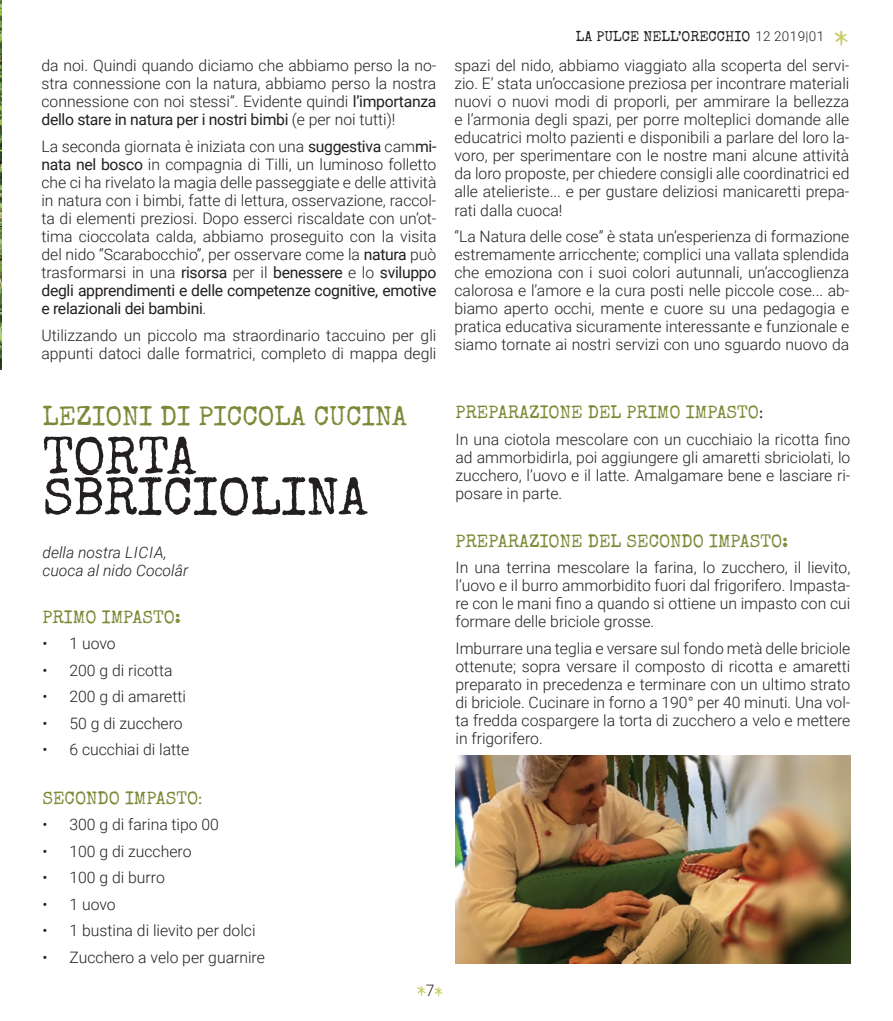
<style>
.page{position:relative;width:893px;height:1021px;background:#fff}
.page>*{position:absolute;margin:0;border:0;box-sizing:border-box;transform-origin:0 0}
.t1{font:52.5px/40.5px "Special Elite";letter-spacing:-.01em;color:#231f20}
.t2{font:37.5px "Ink Free";color:#c7ca66}
.t3{font:27px "Special Elite";color:#7a8b37}
.t4{font:25.5px "Ink Free";color:#c7ca66}
.t5{font:18px "Special Elite";color:#7a8b37}
.t6{font:300 15.75px/18px "Roboto";color:#231f20;text-align:justify}
.t7{font:italic 300 15.75px/18px "Roboto";color:#231f20}
.t8{font:14.25px "Special Elite";color:#231f20}
.s1{font-weight:400}
.s2{font-family:"Roboto";font-weight:300;font-size:13.5px}
.s3{font-family:"Minion Pro"}
.s4{font-size:24px}
.s5{font-family:"Minion Pro";color:#231f20}
</style>
<div class="page">
<img style="left:455px;top:755px;width:395px;height:208px">
<img style="left:0;top:0;width:1px;height:369px">
<p class="t6" style="left:41px;top:56px;width:396px">da noi. Quindi quando diciamo che abbiamo perso la no&shy;stra connessione con la natura, abbiamo perso la nostra connessione con noi stessi”. Evidente quindi <span class="s1">l’importanza dello stare in natura per i nostri bimbi</span> (e per noi tutti)!</p>
<p class="t6" style="left:41px;top:137px;width:396px">La seconda giornata è iniziata con una <span class="s1">suggestiva</span> cam<span class="s1">mi&shy;nata nel bosco</span> in compagnia di Tilli, un luminoso folletto che ci ha rivelato la magia delle passeggiate e delle attività in natura con i bimbi, fatte di lettura, osservazione, raccol&shy;ta di elementi preziosi. Dopo esserci riscaldate con un’ot&shy;tima cioccolata calda, abbiamo proseguito con la visita del nido “Scarabocchio”, per osservare come la <span class="s1">natura</span> può trasformarsi in una <span class="s1">risorsa</span> per il <span class="s1">benessere</span> e lo <span class="s1">sviluppo degli apprendimenti e delle competenze cognitive, emotive e relazionali dei bambini</span>.</p>
<p class="t6" style="left:41px;top:325px;width:396px">Utilizzando un piccolo ma straordinario taccuino per gli appunti datoci dalle formatrici, completo di mappa degli</p>
<p class="t8" style="left:576px;top:28px;width:250px">LA PULCE NELL’ORECCHIO <span class="s2">12 2019|01</span></p>
<h2 class="t2" style="left:835px;top:26px;width:15px">*</h2>
<p class="t6" style="left:454px;top:56px;width:396px">spazi del nido, abbiamo viaggiato alla scoperta del servi&shy;zio. E’ stata un’occasione preziosa per incontrare materiali nuovi o nuovi modi di proporli, per ammirare la bellezza e l’armonia degli spazi, per porre molteplici domande alle educatrici molto pazienti e disponibili a parlare del loro la&shy;voro, per sperimentare con le nostre mani alcune attività da loro proposte, per chiedere consigli alle coordinatrici ed alle atelieriste... e per gustare deliziosi manicaretti prepa&shy;rati dalla cuoca!</p>
<p class="t6" style="left:454px;top:227px;width:396px">“La Natura delle cose” è stata un’esperienza di formazione estremamente arricchente; complici una vallata splendida che emoziona con i suoi colori autunnali, un’accoglienza calorosa e l’amore e la cura posti nelle piccole cose... ab&shy;biamo aperto occhi, mente e cuore su una pedagogia e pratica educativa sicuramente interessante e funzionale e siamo tornate ai nostri servizi con uno sguardo nuovo da</p>
<h3 class="t3" style="left:43px;top:398px;width:366px">LEZIONI DI PICCOLA CUCINA</h3>
<h1 class="t1" style="left:43px;top:436px;width:327px">TORTA<br>SBRICIOLINA</h1>
<p class="t7" style="left:43px;top:542px;width:147px">della nostra LICIA, cuoca al nido Cocolâr</p>
<p class="t5" style="left:43px;top:605px;width:140px">PRIMO IMPASTO:</p>
<p class="t6" style="left:43px;top:634px;width:75px">• 1 uovo</p>
<p class="t6" style="left:43px;top:660px;width:131px">• 200 g di ricotta</p>
<p class="t6" style="left:43px;top:687px;width:145px">• 200 g di amaretti</p>
<p class="t6" style="left:43px;top:713px;width:142px">• 50 g di zucchero</p>
<p class="t6" style="left:43px;top:740px;width:148px">• 6 cucchiai di latte</p>
<p class="t5" style="left:43px;top:786px;width:161px">SECONDO IMPASTO<span class="s3">:</span></p>
<p class="t6" style="left:43px;top:814px;width:178px">• 300 g di farina tipo 00</p>
<p class="t6" style="left:43px;top:841px;width:150px">• 100 g di zucchero</p>
<p class="t6" style="left:43px;top:867px;width:124px">• 100 g di burro</p>
<p class="t6" style="left:43px;top:894px;width:75px">• 1 uovo</p>
<p class="t6" style="left:43px;top:920px;width:215px">• 1 bustina di lievito per dolci</p>
<p class="t6" style="left:43px;top:947px;width:224px">• Zucchero a velo per guarnire</p>
<h3 class="t4" style="left:417px;top:982px;width:27px">*<sup>7</sup><span class="s4">*</span></h3>
<p class="t5" style="left:455px;top:401px;width:309px">PREPARAZIONE DEL PRIMO IMPASTO<span class="s5">:</span></p>
<p class="t6" style="left:455px;top:429px;width:396px">In una ciotola mescolare con un cucchiaio la ricotta fino ad ammorbidirla, poi aggiungere gli amaretti sbriciolati, lo zucchero, l’uovo e il latte. Amalgamare bene e lasciare ri&shy;posare in parte.</p>
<p class="t5" style="left:455px;top:529px;width:334px">PREPARAZIONE DEL SECONDO IMPASTO:</p>
<p class="t6" style="left:455px;top:558px;width:396px">In una terrina mescolare la farina, lo zucchero, il lievito, l’uovo e il burro ammorbidito fuori dal frigorifero. Impasta&shy;re con le mani fino a quando si ottiene un impasto con cui formare delle briciole grosse.</p>
<p class="t6" style="left:455px;top:638px;width:396px">Imburrare una teglia e versare sul fondo metà delle briciole ottenute; sopra versare il composto di ricotta e amaretti preparato in precedenza e terminare con un ultimo strato di briciole. Cucinare in forno a 190° per 40 minuti. Una vol&shy;ta fredda cospargere la torta di zucchero a velo e mettere in frigorifero.</p>
</div>
